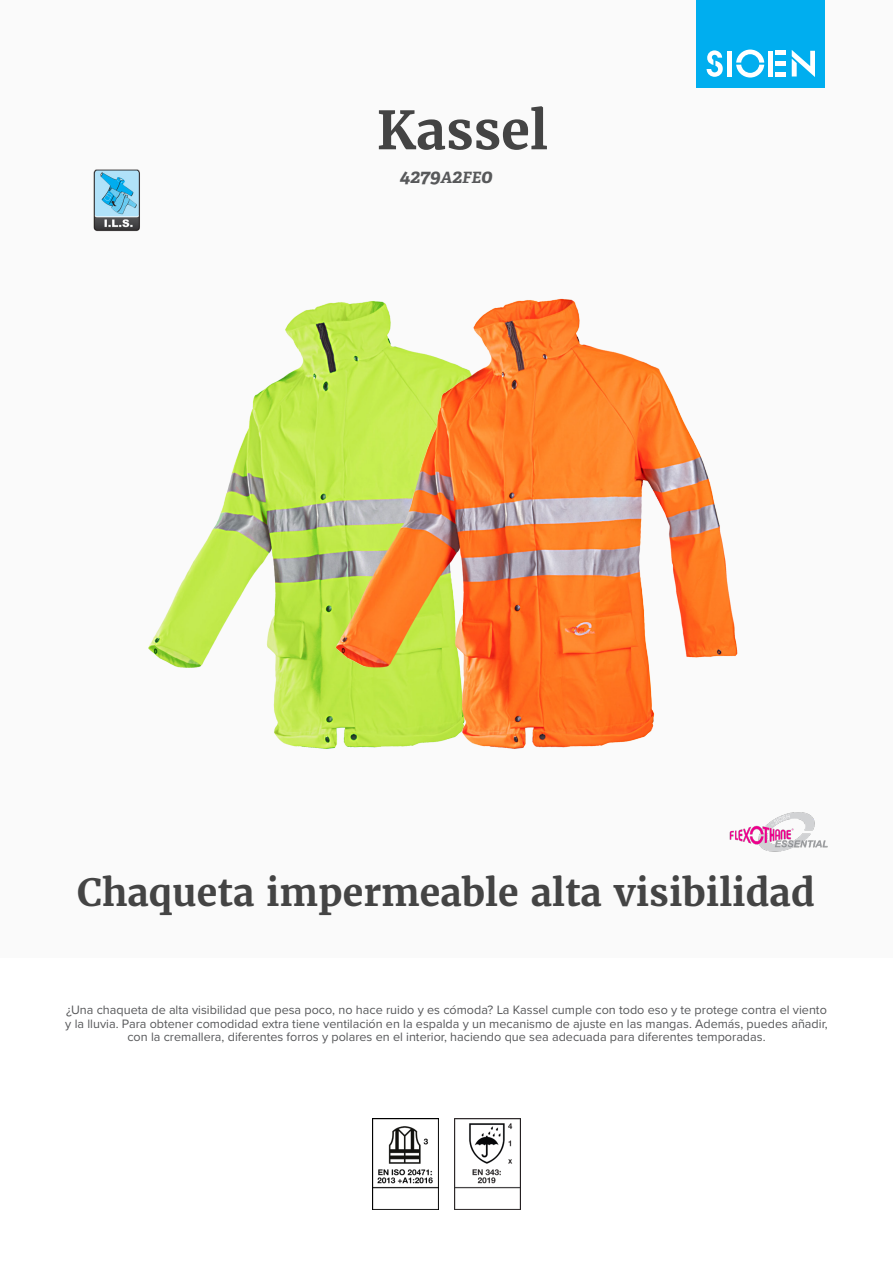
<style>
.page{position:relative;width:893px;height:1263px;background:#fff}
.page>*{position:absolute;margin:0;border:0;box-sizing:border-box;transform-origin:0 0}
.product_name{font:700 52.5px "Merriweather";color:#444}
.product_h2{font:700 37.5px "Merriweather";color:#444}
.product_ref{font:italic 700 19.5px "Adelle";color:#57585a}
.product_description{font:12.6px/13.6px "Proxima Nova";color:#57585a;text-align:center}
.s1{font-size:15.6px}
</style>
<div class="page">
<div style="left:0;top:0;width:893px;height:957px;background:#fafafa"></div>
<div style="left:697px;top:0;width:128px;height:88px;background:#00aeef"></div>
<svg style="left:707px;top:50px;width:16px;height:27px"></svg>
<svg style="left:736px;top:50px;width:28px;height:28px"></svg>
<div style="left:727px;top:51px;width:5px;height:26px;background:#fff"></div>
<div style="left:768px;top:51px;width:5px;height:26px;background:#fff"></div>
<div style="left:775px;top:72px;width:11px;height:5px;background:#fff"></div>
<div style="left:775px;top:61px;width:11px;height:5px;background:#fff"></div>
<hr style="left:775px;top:51px;width:11px;height:4px;background:#fff">
<svg style="left:792px;top:50px;width:23px;height:27px"></svg>
<img style="left:93px;top:169px;width:46px;height:63px">
<img style="left:783px;top:812px;width:45px;height:39px">
<img style="left:372px;top:1118px;width:66px;height:92px">
<img style="left:454px;top:1118px;width:67px;height:92px">
<img style="left:110px;top:170px;width:188px;height:577px">
<img style="left:298px;top:298px;width:485px;height:554px">
<p class="product_name" style="left:377px;top:97px;width:173px">Kassel</p>
<p class="product_ref" style="left:399px;top:164px;width:95px">4279<span class="s1">A</span>2<span class="s1">FE</span>0</p>
<p class="product_h2" style="left:77px;top:868px;width:739px">Chaqueta impermeable alta visibilidad</p>
<p class="product_description" style="left:65px;top:1002px;width:764px">¿Una chaqueta de alta visibilidad que pesa poco, no hace ruido y es cómoda? La Kassel cumple con todo eso y te protege contra el viento y la lluvia. Para obtener comodidad extra tiene ventilación en la espalda y un mecanismo de ajuste en las mangas. Además, puedes añadir, con la cremallera, diferentes forros y polares en el interior, haciendo que sea adecuada para diferentes temporadas.</p>
</div>
